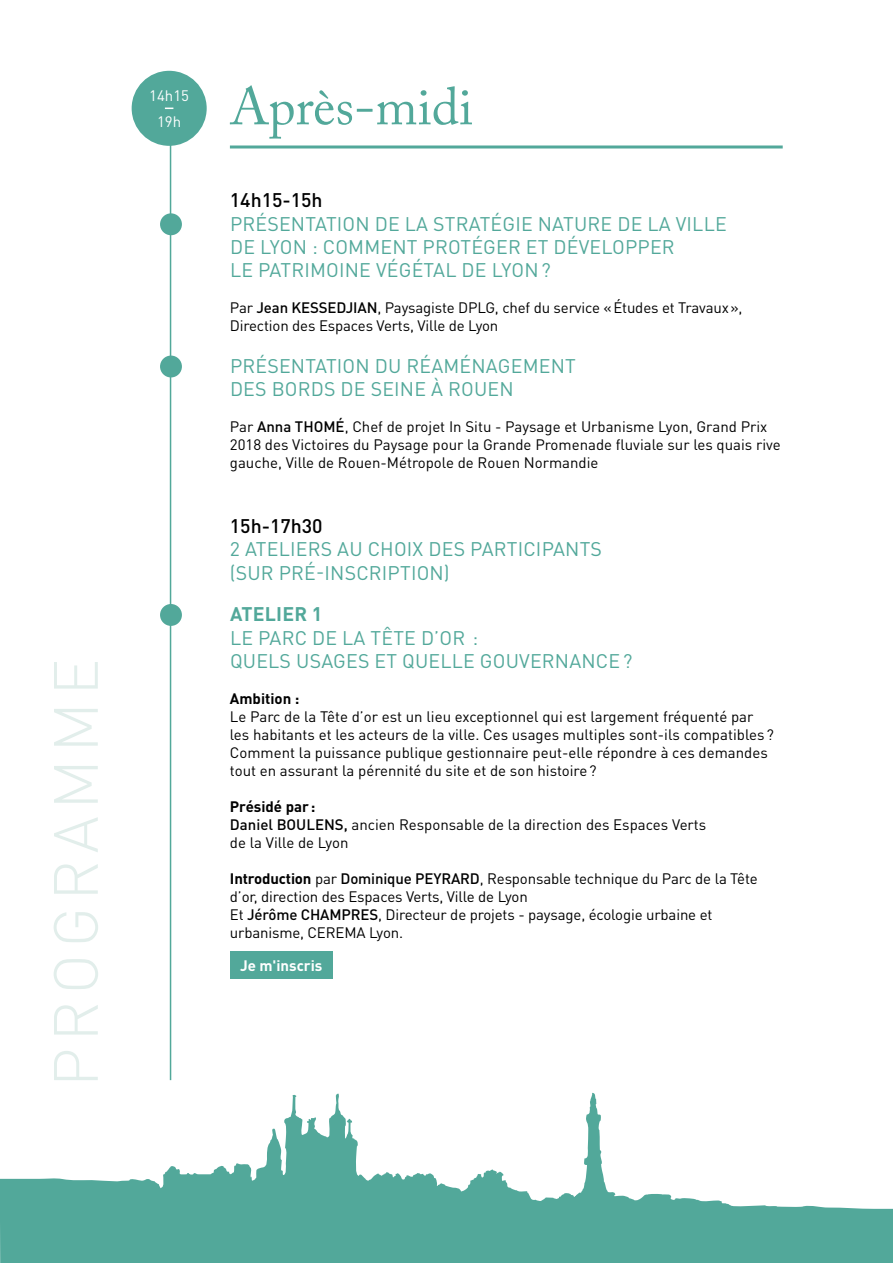
<style>
.page{position:relative;width:893px;height:1263px;background:#fff}
.page>*{position:absolute;margin:0;border:0;box-sizing:border-box;transform-origin:0 0}
.t1{font:52.5px "Adobe Caslon Pro";color:#52a89a}
.t2{font:19.5px/23.4px "DIN Pro";letter-spacing:.01em;color:#52a89a}
.t3{font:500 19.5px "DIN Pro";color:#000}
.t4{font:700 19.5px "DIN Pro";letter-spacing:.01em;color:#52a89a}
.t5{font:15px/18px "DIN Pro";color:#000}
.t6{font:700 15px "DIN Pro";color:#fff}
.t7{font:700 15px "DIN Pro";color:#000}
.t8{font:15px/25.5px "DIN Pro";color:#fff;text-align:center}
.s1{font-weight:500}
.s2{font-weight:700}
</style>
<div class="page">
<hr style="left:230px;top:145px;width:553px;height:3px;background:#52a89a">
<div style="left:230px;top:951px;width:103px;height:28px;background:#52a89a"></div>
<div style="left:160px;top:213px;width:22px;height:22px;background:#52a89a;border-radius:50%"></div>
<div style="left:160px;top:356px;width:22px;height:21px;background:#52a89a;border-radius:50%"></div>
<div style="left:160px;top:604px;width:22px;height:22px;background:#52a89a;border-radius:50%"></div>
<svg style="left:0;top:1093px;width:893px;height:170px"></svg>
<svg style="left:54px;top:662px;width:44px;height:418px"></svg>
<div style="left:132px;top:71px;width:75px;height:75px;background:#52a89a;border-radius:50%"></div>
<hr style="left:170px;top:127px;width:1px;height:953px;background:#52a89a">
<p class="t8" style="left:149px;top:83px;width:41px">14h15<br>19h</p>
<h1 class="t1" style="left:230px;top:75px;width:245px">Après-midi</h1>
<h2 class="t3" style="left:230px;top:187px;width:94px">14h15-15h</h2>
<h2 class="t2" style="left:230px;top:211px;width:25px">PRÉSENTATI</h2>
<h2 class="t2" style="left:343px;top:211px;width:103px">ONDE LA STRATÉ</h2>
<h2 class="t2" style="left:502px;top:211px;width:49px">GIE NATURE</h2>
<h2 class="t2" style="left:617px;top:211px;width:70px">DELAVILLE</h2>
<h2 class="t2" style="left:230px;top:234px;width:133px">DE LYON : COMMENT</h2>
<h2 class="t2" style="left:423px;top:234px;width:144px">PROTÉGER ET DÉVEL</h2>
<h2 class="t2" style="left:612px;top:234px;width:50px">OPPER</h2>
<h2 class="t2" style="left:230px;top:258px;width:52px">LE PATRIM</h2>
<h2 class="t2" style="left:326px;top:258px;width:24px">OINE</h2>
<h2 class="t2" style="left:376px;top:258px;width:48px">VÉGÉTAL</h2>
<h2 class="t2" style="left:462px;top:258px;width:91px">DE LYON ?</h2>
<p class="t5" style="left:230px;top:298px;width:514px">Par <span class="s1">Jean KESSEDJIAN</span>, Paysagiste D PLG, chef du service « Études et Travaux»,<br>D irection des Espaces Verts, Ville de Lyon</p>
<h2 class="t2" style="left:230px;top:353px;width:25px">PRÉSENTATI</h2>
<h2 class="t2" style="left:343px;top:353px;width:78px">ONDU RÉAMÉNA</h2>
<h2 class="t2" style="left:498px;top:353px;width:27px">GEMENT</h2>
<h2 class="t2" style="left:230px;top:377px;width:13px">DES</h2>
<h2 class="t2" style="left:272px;top:377px;width:39px">BORDS</h2>
<h2 class="t2" style="left:341px;top:377px;width:42px">DE SEINE</h2>
<h2 class="t2" style="left:431px;top:377px;width:56px">À ROUEN</h2>
<p class="t5" style="left:230px;top:417px;width:552px">Par <span class="s1">Anna THOMÉ</span>, Chef de projet I n Situ - Paysage et U rbanisme Lyon, Grand Prix<br>2018 des Victoires du Paysage pour la Grande Promenade fluviale sur les quais rive gauche, Ville de Rouen-Métropole de Rouen Normandie</p>
<h2 class="t3" style="left:230px;top:513px;width:94px">15h-17h30</h2>
<h2 class="t2" style="left:230px;top:537px;width:374px">2 ateliers au choix des participants (sur pré-inscription)</h2>
<h2 class="t4" style="left:230px;top:601px;width:94px">Atelier 1</h2>
<h2 class="t2" style="left:230px;top:625px;width:53px">LE PARC</h2>
<h2 class="t2" style="left:312px;top:625px;width:168px">DE LA TÊTE D’OR :</h2>
<h2 class="t2" style="left:230px;top:648px;width:26px">QUELS</h2>
<h2 class="t2" style="left:296px;top:648px;width:13px">USA</h2>
<h2 class="t2" style="left:333px;top:648px;width:95px">GES ET QUELLE</h2>
<h2 class="t2" style="left:480px;top:648px;width:39px">GOUVERNANCE</h2>
<h2 class="t2" style="left:623px;top:648px;width:11px">?</h2>
<p class="t7" style="left:230px;top:688px;width:71px">Ambition :</p>
<p class="t5" style="left:230px;top:707px;width:545px">Le Parc de la Tête d’or est un lieu exceptionnel qui est largement fréquenté par les habitants et les acteurs de la ville. Ces usages multiples sont-ils compatibles ?<br>Comment la puissance publique gestionnaire peut-elle répondre à ces demandes tout en assurant la pérennité du site et de son histoire?</p>
<p class="t5" style="left:230px;top:797px;width:478px"><span class="s2">Présidé par :<br></span><span class="s1">Daniel BOULENS,</span> ancien Responsable de la direction des Espaces Verts de la Ville de Lyon</p>
<p class="t5" style="left:230px;top:869px;width:529px"><span class="s2">Introduction</span> par <span class="s1">Dominique PEYRARD</span>, Responsable technique du Parc de la Tête d’or, direction des Espaces Verts, Ville de Lyon<br>Et <span class="s1">Jérôme CHAMPRES</span>, Directeur de projets - paysage, écologie urbaine et urbanisme, CEREMA</p>
<p class="t5" style="left:369px;top:923px;width:36px">Lyon.</p>
<p class="t6" style="left:240px;top:955px;width:84px">Je m'inscris</p>
</div>
